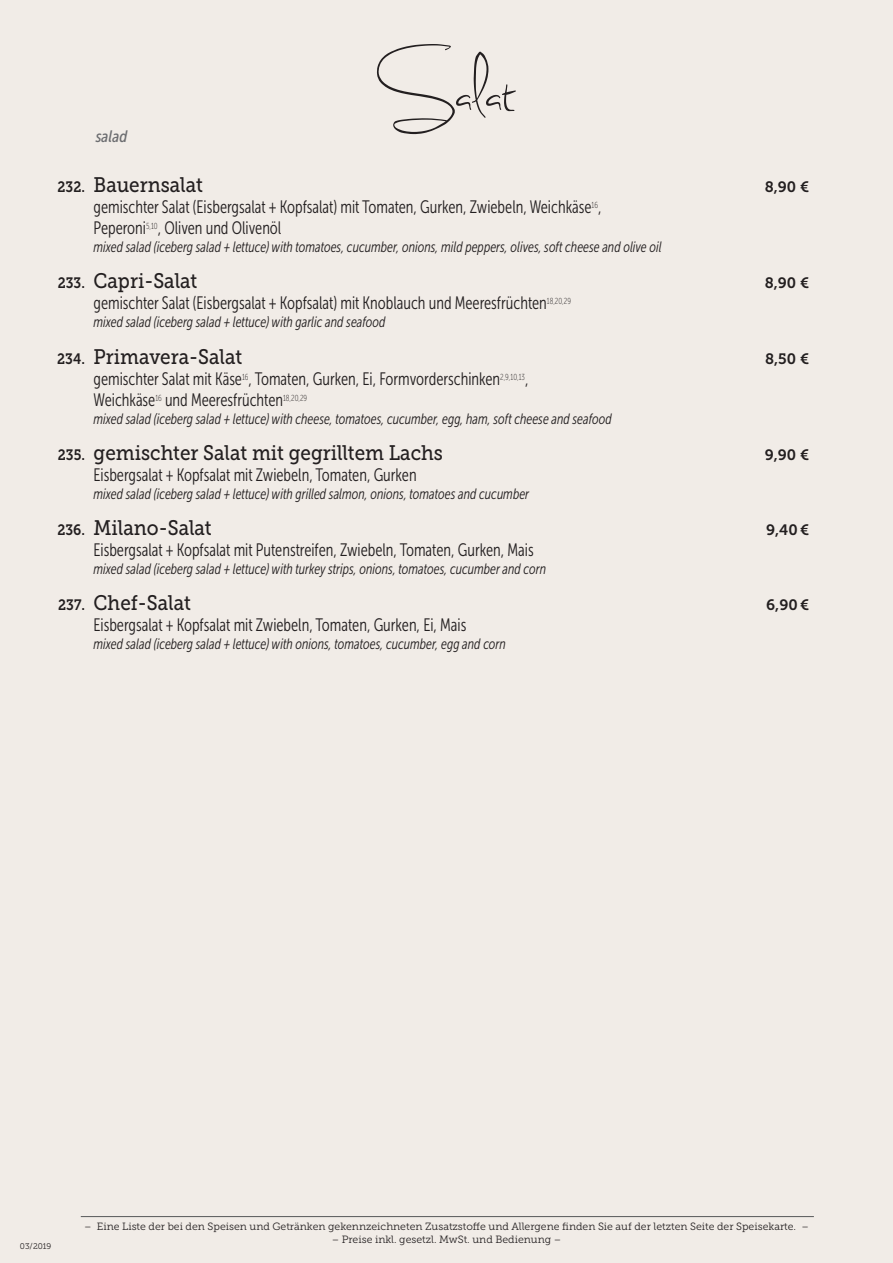
<style>
.page{position:relative;width:893px;height:1263px;background:#f1ece7}
.page>*{position:absolute;margin:0;border:0;box-sizing:border-box;transform-origin:0 0}
.t1{font:76.5px "Sweetly Broken";color:#231f20}
.t2{font:21px "Museo Slab 500";color:#231f20;scale:.9 1}
.t3{font:18px/21px "Museo Sans Cond 300";color:#231f20;scale:.9 1}
.t4{font:italic 16.5px "Museo Sans Cond 500";color:#6c6d70}
.t5{font:italic 15px "Museo Sans Cond 300";color:#231f20;scale:.9 1}
.t6{font:15px "Museo Slab 700";color:#231f20}
.t7{font:10.5px "Museo Slab 300";color:#231f20}
.t8{font:8.25px "Museo Slab 300";color:#231f20}
.s1{font-family:"Museo Slab 700";font-size:15px}
</style>
<div class="page">
<hr style="left:81px;top:1216px;width:733px;height:1px;background:#57585a">
<h1 class="t1" style="left:376px;top:37px;width:142px">Salat</h1>
<p class="t4" style="left:96px;top:127px;width:33px">salad</p>
<h2 class="t2" style="left:58px;top:173px;width:163px"><span class="s1">232.</span> Bauernsalat</h2>
<p class="t6" style="left:765px;top:179px;width:46px">8,90 €</p>
<p class="t3" style="left:94px;top:197px;width:566px">gemischter Salat (Eisbergsalat + Kopfsalat) mit Tomaten, Gurken, Zwiebeln, Weichkäse<sup>16</sup>,<br>Peperoni<sup>5,10</sup>, Oliven und Olivenöl</p>
<p class="t5" style="left:94px;top:239px;width:633px">mixed salad (iceberg salad + lettuce) with tomatoes, cucumber, onions, mild peppers, olives, soft cheese and olive oil</p>
<h2 class="t2" style="left:58px;top:269px;width:157px"><span class="s1">233.</span> Capri-Salat</h2>
<p class="t6" style="left:765px;top:275px;width:46px">8,90 €</p>
<p class="t3" style="left:94px;top:293px;width:532px">gemischter Salat (Eisbergsalat + Kopfsalat) mit Knoblauch und Meeresfrüchten<sup>18,20,29</sup></p>
<p class="t5" style="left:94px;top:314px;width:326px">mixed salad (iceberg salad + lettuce) with garlic and seafood</p>
<h2 class="t2" style="left:57px;top:345px;width:207px"><span class="s1">234.</span> Primavera-Salat</h2>
<p class="t6" style="left:765px;top:350px;width:45px">8,50 €</p>
<p class="t3" style="left:94px;top:368px;width:485px">gemischter Salat mit Käse<sup>16</sup>, Tomaten, Gurken, Ei, Formvorderschinken<sup>2,9,10,13</sup>,<br>Weichkäse<sup>16</sup> und Meeresfrüchten<sup>18,20,29</sup></p>
<p class="t5" style="left:94px;top:410px;width:577px">mixed salad (iceberg salad + lettuce) with cheese, tomatoes, cucumber, egg, ham, soft cheese and seafood</p>
<h2 class="t2" style="left:58px;top:441px;width:429px"><span class="s1">235.</span> gemischter Salat mit gegrilltem Lachs</h2>
<p class="t6" style="left:765px;top:446px;width:46px">9,90 €</p>
<p class="t3" style="left:94px;top:464px;width:360px">Eisbergsalat + Kopfsalat mit Zwiebeln, Tomaten, Gurken</p>
<p class="t5" style="left:94px;top:485px;width:486px">mixed salad (iceberg salad + lettuce) with grilled salmon, onions, tomatoes and cucumber</p>
<h2 class="t2" style="left:57px;top:516px;width:173px"><span class="s1">236.</span> Milano-Salat</h2>
<p class="t6" style="left:766px;top:521px;width:45px">9,40 €</p>
<p class="t3" style="left:94px;top:539px;width:490px">Eisbergsalat + Kopfsalat mit Putenstreifen, Zwiebeln, Tomaten, Gurken, Mais</p>
<p class="t5" style="left:94px;top:560px;width:504px">mixed salad (iceberg salad + lettuce) with turkey strips, onions, tomatoes, cucumber and corn</p>
<h2 class="t2" style="left:58px;top:591px;width:149px"><span class="s1">237.</span> Chef-Salat</h2>
<p class="t6" style="left:766px;top:596px;width:44px">6,90 €</p>
<p class="t3" style="left:94px;top:614px;width:416px">Eisbergsalat + Kopfsalat mit Zwiebeln, Tomaten, Gurken, Ei, Mais</p>
<p class="t5" style="left:94px;top:636px;width:460px">mixed salad (iceberg salad + lettuce) with onions, tomatoes, cucumber, egg and corn</p>
<p class="t8" style="left:20px;top:1241px;width:33px">03/2019</p>
<p class="t7" style="left:84px;top:1221px;width:726px">– Eine Liste der bei den Speisen und Getränken gekennzeichneten Zusatzstoffe und Allergene finden Sie auf der letzten Seite der Speisekarte. –</p>
<p class="t7" style="left:332px;top:1233px;width:231px">– Preise inkl. gesetzl. MwSt. und Bedienung –</p>
</div>
